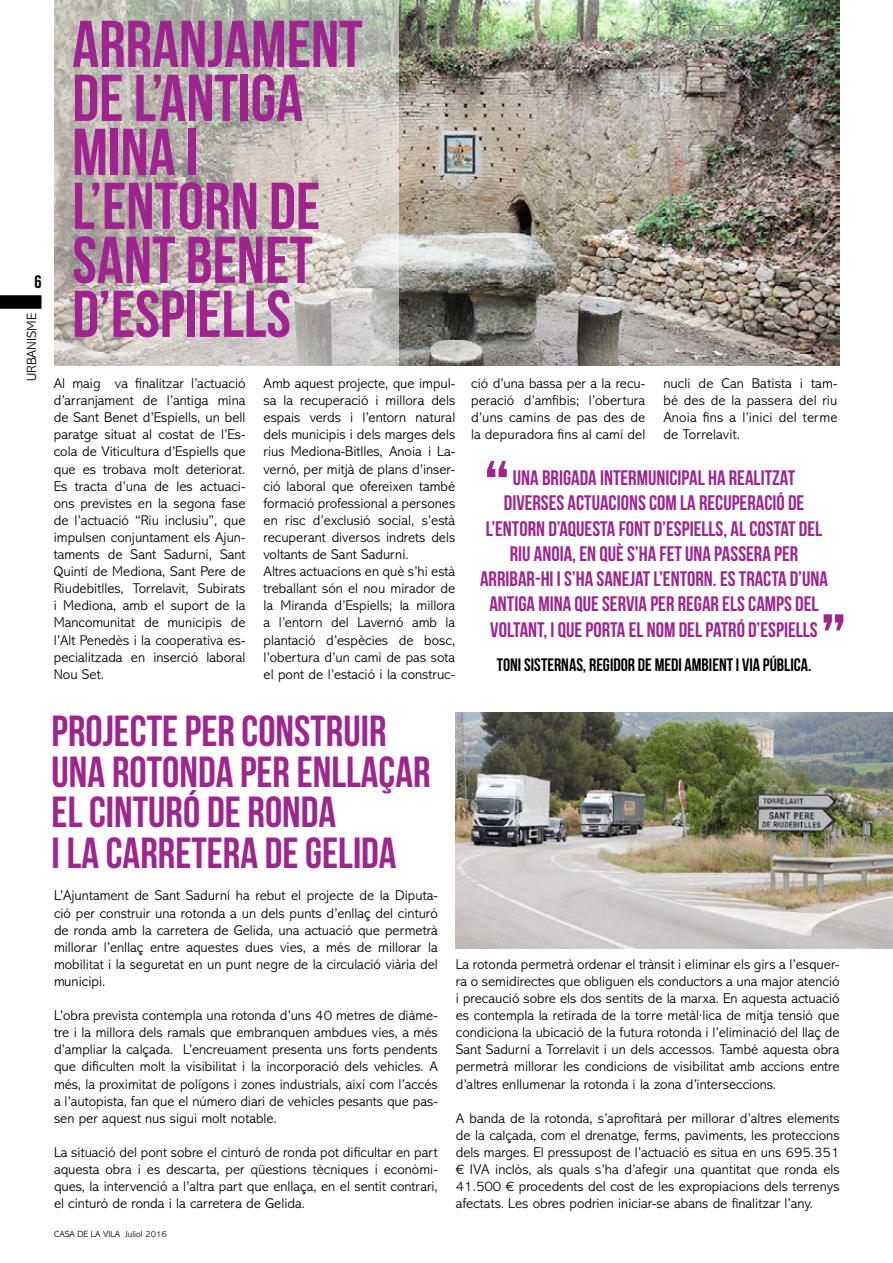
<style>
.page{position:relative;width:893px;height:1263px;background:#fff}
.page>*{position:absolute;margin:0;border:0;box-sizing:border-box;transform-origin:0 0}
.t1{font:66px/54px "Bebas Neue";color:#9f248f}
.t2{font:43.5px/40.5px "Bebas Neue";color:#9f248f}
.t3{font:700 21px/25.2px "Bebas Neue";color:#9f248f;text-align:center}
.t4{font:700 18px "Bebas Neue";color:#000}
.t5{font:18px "Bebas Neue";color:#000}
.t6{font:300 14.25px/17.1px "Abadi MT Std";color:#000;text-align:justify}
.t7{font:300 13.5px "Abadi MT Std";color:#000}
.t8{font:300 9px "Abadi MT Std";color:#000}
</style>
<div class="page">
<img style="left:398px;top:0;width:442px;height:366px">
<svg style="left:54px;top:0;width:344px;height:366px;background:#c2beb6"></svg>
<img style="left:455px;top:713px;width:438px;height:235px">
<svg style="left:824px;top:614px;width:19px;height:16px"></svg>
<svg style="left:487px;top:461px;width:20px;height:16px"></svg>
<div style="left:0;top:295px;width:42px;height:14px;background:#000"></div>
<p class="t5" style="left:34px;top:271px;width:9px">6</p>
<p class="t7" style="left:24px;top:381px;width:69px;rotate:-90deg">URBANISME</p>
<h1 class="t1" style="left:72px;top:16px;width:292px">ARRANJAMENT<br>DE L’ANTIGA<br>MINA I<br>L’ENTORN DE<br>SANT BENET<br>D’ESPIELLS</h1>
<p class="t6" style="left:54px;top:375px;width:193px">Al maig va finalitzar l’actuació d’arranjament de l’antiga mina de Sant Benet d’Espiells, un bell paratge situat al costat de l’Es&shy;cola de Viticultura d’Espiells que que es trobava molt deteriorat.<br>Es tracta d’una de les actuaci&shy;ons previstes en la segona fase de l’actuació “Riu inclusiu”, que impulsen conjuntament els Ajun&shy;taments de Sant Sadurní, Sant Quintí de Mediona, Sant Pere de Riudebitlles, Torrelavit, Subirats i Mediona, amb el suport de la Mancomunitat de municipis de l’Alt Penedès i la cooperativa es&shy;pecialitzada en inserció laboral Nou Set.</p>
<p class="t6" style="left:264px;top:375px;width:193px;text-align:left">Amb aquest projecte, que impul&shy;sa la recuperació i millora dels espais verds i l’entorn natural dels municipis i dels marges dels rius Mediona-Bitlles, Anoia i La&shy;vernó, per mitjà de plans d’inser&shy;ció laboral que ofereixen també formació professional a persones en risc d’exclusió social, s’està recuperant diversos indrets dels voltants de Sant Sadurní.<br>Altres actuacions en què s’hi està treballant són el nou mirador de la Miranda d’Espiells; la millora a l’entorn del Lavernó amb la plantació d’espècies de bosc, l’obertura d’un camí de pas sota el pont de l’estació i la construc-</p>
<p class="t6" style="left:471px;top:375px;width:176px">ció d’una bassa per a la recu&shy;peració d’amfibis; l’obertura d’uns camins de pas des de la depuradora fins al camí del</p>
<p class="t6" style="left:663px;top:375px;width:176px">nucli de Can Batista i tam&shy;bé des de la passera del riu Anoia fins a l’inici del terme de Torrelavit.</p>
<p class="t3" style="left:480px;top:465px;width:349px">UNA BRIGADA INTERMUNICIPAL HA REALITZAT DIVERSES ACTUACIONS COM LA RECUPERACIÓ DE L’ENTORN D’AQUESTA FONT D’ESPIELLS, AL COSTAT DEL RIU ANOIA, EN QUÈ S’HA FET UNA PASSERA PER ARRIBAR-HI I S’HA SANEJAT L’ENTORN. ES TRACTA D’UNA ANTIGA MINA QUE SERVIA PER REGAR ELS CAMPS DEL VOLTANT, I QUE PORTA EL NOM DEL PATRÓ D’ESPIELLS</p>
<p class="t4" style="left:497px;top:655px;width:316px">TONI SISTERNAS, REGIDOR DE MEDI AMBIENT I VIA PÚBLICA.</p>
<h2 class="t2" style="left:52px;top:710px;width:380px">PROJECTE PER CONSTRUIR<br>UNA ROTONDA PER ENLLAÇAR<br>EL CINTURÓ DE RONDA<br>I LA CARRETERA DE GELIDA</h2>
<p class="t6" style="left:54px;top:887px;width:385px">L’Ajuntament de Sant Sadurní ha rebut el projecte de la Diputa&shy;ció per construir una rotonda a un dels punts d’enllaç del cinturó de ronda amb la carretera de Gelida, una actuació que permetrà millorar l’enllaç entre aquestes dues vies, a més de millorar la mobilitat i la seguretat en un punt negre de la circulació viària del municipi.</p>
<p class="t6" style="left:54px;top:1007px;width:385px">L’obra prevista contempla una rotonda d’uns 40 metres de diàme&shy;tre i la millora dels ramals que embranquen ambdues vies, a més d’ampliar la calçada. L’encreuament presenta uns forts pendents que dificulten molt la visibilitat i la incorporació dels vehicles. A més, la proximitat de polígons i zones industrials, així com l’accés a l’autopista, fan que el número diari de vehicles pesants que pas&shy;sen per aquest nus sigui molt notable.</p>
<p class="t6" style="left:54px;top:1144px;width:385px">La situació del pont sobre el cinturó de ronda pot dificultar en part aquesta obra i es descarta, per qüestions tècniques i econòmi&shy;ques, la intervenció a l’altra part que enllaça, en el sentit contrari, el cinturó de ronda i la carretera de Gelida.</p>
<p class="t8" style="left:54px;top:1229px;width:114px">CASA DE LA VILA Juliol 2016</p>
<p class="t6" style="left:456px;top:956px;width:385px">La rotonda permetrà ordenar el trànsit i eliminar els girs a l’esquer&shy;ra o semidirectes que obliguen els conductors a una major atenció i precaució sobre els dos sentits de la marxa. En aquesta actuació es contempla la retirada de la torre metàl·lica de mitja tensió que condiciona la ubicació de la futura rotonda i l’eliminació del llaç de Sant Sadurní a Torrelavit i un dels accessos. També aquesta obra permetrà millorar les condicions de visibilitat amb accions entre d’altres enllumenar la rotonda i la zona d’interseccions.</p>
<p class="t6" style="left:456px;top:1110px;width:385px">A banda de la rotonda, s’aprofitarà per millorar d’altres elements de la calçada, com el drenatge, ferms, paviments, les proteccions dels marges. El pressupost de l’actuació es situa en uns 695.351 € IVA inclòs, als quals s’ha d’afegir una quantitat que ronda els 41.500 € procedents del cost de les expropiacions dels terrenys afectats. Les obres podrien iniciar-se abans de finalitzar l’any.</p>
</div>
